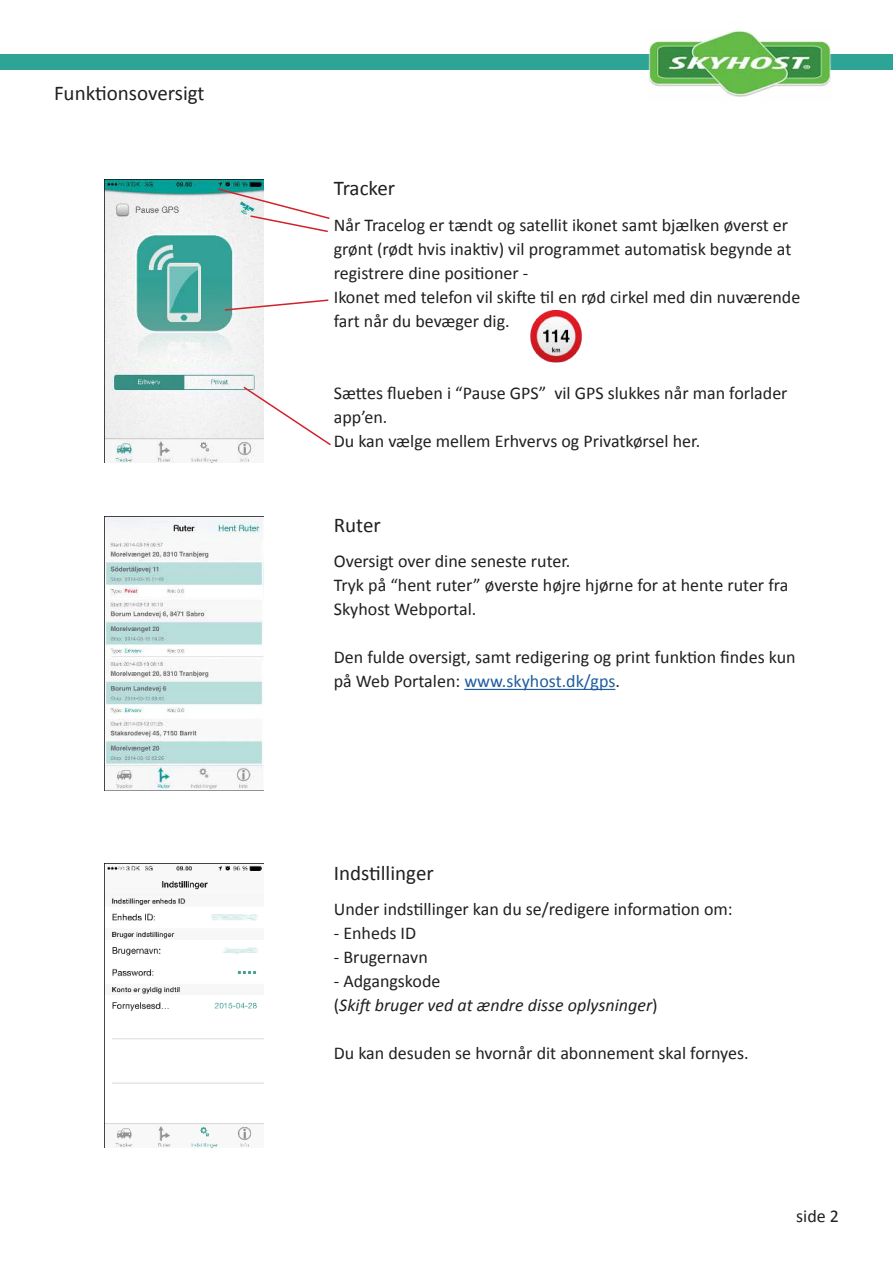
<style>
.page{position:relative;width:893px;height:1263px;background:#fff}
.page>*{position:absolute;margin:0;border:0;box-sizing:border-box;transform-origin:0 0}
.t1{font:21px "Calibri";color:#221f1f}
.t2{font:18px/24px "Calibri";color:#221f1f}
.t3{font:italic 18px/24px "Calibri";color:#221f1f}
.s1{color:#1f5d9e}
.s2{font-style:normal}
</style>
<div class="page">
<div style="left:0;top:54px;width:893px;height:16px;background:#2ea497"></div>
<img style="left:648px;top:30px;width:183px;height:67px">
<img style="left:104px;top:516px;width:160px;height:274px">
<img style="left:104px;top:864px;width:160px;height:283px">
<hr style="left:464px;top:689px;width:151px;height:1px;background:#1f5d9e">
<img style="left:104px;top:180px;width:160px;height:283px">
<svg style="left:223px;top:299px;width:106px;height:13px"></svg>
<svg style="left:216px;top:187px;width:114px;height:46px"></svg>
<svg style="left:242px;top:385px;width:89px;height:62px"></svg>
<img style="left:530px;top:310px;width:52px;height:53px">
<p class="t1" style="left:54px;top:78px;width:152px">Funk琀椀onsoversigt</p>
<p class="t1" style="left:334px;top:180px;width:63px">Tracker</p>
<p class="t2" style="left:334px;top:214px;width:468px">Når Tracelog er tændt og satellit ikonet samt bjælken øverst er grønt (rødt hvis inak琀椀v) vil programmet automa琀椀sk begynde at registrere dine posi琀椀oner -<br>Ikonet med telefon vil ski昀琀e 琀椀l en rød cirkel med din nuværende fart når du bevæger dig.</p>
<p class="t2" style="left:334px;top:380px;width:455px">Sæ琀琀es 昀氀ueben i “Pause GPS” vil GPS slukkes når man forlader app’en.<br>Du kan vælge mellem Erhvervs og Privatkørsel her.</p>
<p class="t1" style="left:334px;top:517px;width:49px">Ruter</p>
<p class="t2" style="left:334px;top:550px;width:456px">Oversigt over dine seneste ruter.<br>Tryk på “hent ruter” øverste højre hjørne for at hente ruter fra<br>Skyhost Webportal.</p>
<p class="t2" style="left:334px;top:645px;width:463px">Den fulde oversigt, samt redigering og print funk琀椀on 昀椀ndes kun på Web Portalen: <span class="s1">www.skyhost.dk/gps</span>.</p>
<p class="t1" style="left:334px;top:858px;width:102px">Inds琀椀llinger</p>
<p class="t2" style="left:334px;top:896px;width:400px">Under inds琀椀llinger kan du se/redigere informa琀椀on om:</p>
<p class="t2" style="left:334px;top:922px;width:84px">- Enheds ID</p>
<p class="t2" style="left:334px;top:946px;width:96px">- Brugernavn</p>
<p class="t3" style="left:334px;top:968px;width:325px"><span class="s2">- Adgangskode<br>(</span>Ski昀琀 bruger ved at ændre disse oplysninger<span class="s2">)</span></p>
<p class="t2" style="left:334px;top:1042px;width:416px">Du kan desuden se hvornår dit abonnement skal fornyes.</p>
<p class="t2" style="left:796px;top:1205px;width:44px">side 2</p>
</div>
